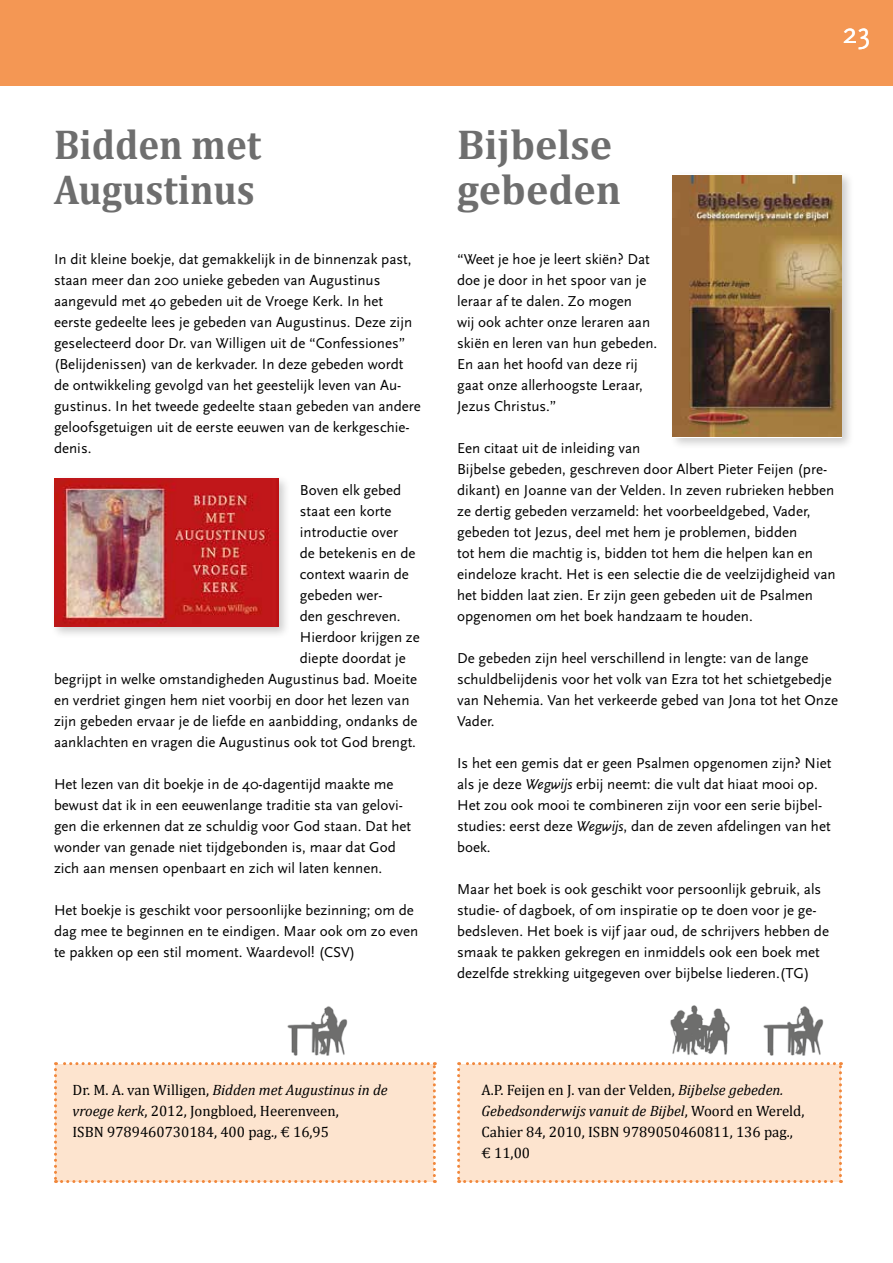
<style>
.page{position:relative;width:893px;height:1263px;background:#fff}
.page>*{position:absolute;margin:0;border:0;box-sizing:border-box;transform-origin:0 0}
.t1{font:700 42px/45px "Cambria";color:#6e6e6e;scale:.93 1}
.t2{font:700 42px/45px "Cambria";color:#6e6e6e}
.t3{font:30px "Scala Sans";color:#fff}
.t4{font:15px/21px "Scala Sans";color:#000}
.t5{font:15px/21px "Cambria";color:#000}
.s1{font-style:italic}
</style>
<div class="page">
<img style="left:670px;top:1005px;width:60px;height:50px">
<div style="left:0;top:0;width:893px;height:85px;background:#f49754"></div>
<div style="left:54px;top:1062px;width:382px;height:121px;background:#fde4cf"></div>
<div style="left:457px;top:1062px;width:385px;height:121px;background:#fde4cf"></div>
<div style="left:50px;top:474px;width:241px;height:165px;background:#000;opacity:.2"></div>
<img style="left:54px;top:478px;width:225px;height:148px">
<div style="left:669px;top:170px;width:185px;height:280px;background:#000;opacity:.2"></div>
<img style="left:673px;top:175px;width:169px;height:262px">
<img style="left:287px;top:1006px;width:61px;height:50px">
<img style="left:763px;top:1006px;width:61px;height:50px">
<h1 class="t1" style="left:54px;top:121px;width:224px">Bidden met<br>Augustinus</h1>
<h1 class="t2" style="left:457px;top:121px;width:166px">Bijbelse gebeden</h1>
<h2 class="t3" style="left:843px;top:17px;width:29px">23</h2>
<p class="t4" style="left:54px;top:249px;width:368px">In dit kleine boekje, dat gemakkelijk in de binnenzak past, staan meer dan 200 unieke gebeden van Augustinus aangevuld met 40 gebeden uit de Vroege Kerk. In het eerste gedeelte lees je gebeden van Augustinus. Deze zijn geselecteerd door Dr. van Willigen uit de “Confessiones” (Belijdenissen) van de kerkvader. In deze gebeden wordt de ontwikkeling gevolgd van het geestelijk leven van Au&shy;gustinus. In het tweede gedeelte staan gebeden van andere geloofsgetuigen uit de eerste eeuwen van de kerkgeschie&shy;denis.</p>
<p class="t4" style="left:300px;top:480px;width:103px">Boven elk gebed</p>
<p class="t4" style="left:300px;top:501px;width:93px">staat een korte</p>
<p class="t4" style="left:300px;top:522px;width:100px">introductie over</p>
<p class="t4" style="left:300px;top:543px;width:117px">de betekenis en de</p>
<p class="t4" style="left:300px;top:564px;width:111px">context waarin de</p>
<p class="t4" style="left:300px;top:585px;width:84px">gebeden wer-</p>
<p class="t4" style="left:300px;top:606px;width:102px">den geschreven.</p>
<p class="t4" style="left:300px;top:627px;width:121px">Hierdoor krijgen ze</p>
<p class="t4" style="left:300px;top:648px;width:107px">diepte doordat je</p>
<p class="t4" style="left:54px;top:669px;width:365px">begrijpt in welke omstandigheden Augustinus bad. Moeite</p>
<p class="t4" style="left:54px;top:690px;width:357px">en verdriet gingen hem niet voorbij en door het lezen van</p>
<p class="t4" style="left:54px;top:711px;width:365px">zijn gebeden ervaar je de liefde en aanbidding, ondanks de</p>
<p class="t4" style="left:54px;top:732px;width:364px">aanklachten en vragen die Augustinus ook tot God brengt.</p>
<p class="t4" style="left:54px;top:774px;width:359px">Het lezen van dit boekje in de 40-dagentijd maakte me bewust dat ik in een eeuwenlange traditie sta van gelovi&shy;gen die erkennen dat ze schuldig voor God staan. Dat het wonder van genade niet tijdgebonden is, maar dat God zich aan mensen openbaart en zich wil laten kennen.</p>
<p class="t4" style="left:54px;top:900px;width:366px">Het boekje is geschikt voor persoonlijke bezinning; om de dag mee te beginnen en te eindigen. Maar ook om zo even te pakken op een stil moment. Waardevol! (CSV)</p>
<p class="t4" style="left:457px;top:249px;width:202px">“Weet je hoe je leert skiën? Dat doe je door in het spoor van je leraar af te dalen. Zo mogen<br>wij ook achter onze leraren aan skiën en leren van hun gebeden.<br>En aan het hoofd van deze rij gaat onze allerhoogste Leraar,<br>Jezus Christus.”</p>
<p class="t4" style="left:457px;top:438px;width:380px">Een citaat uit de inleiding van<br>Bijbelse gebeden, geschreven door Albert Pieter Feijen (pre&shy;dikant) en Joanne van der Velden. In zeven rubrieken hebben ze dertig gebeden verzameld: het voorbeeldgebed, Vader, gebeden tot Jezus, deel met hem je problemen, bidden<br>tot hem die machtig is, bidden tot hem die helpen kan en eindeloze kracht. Het is een selectie die de veelzijdigheid van het bidden laat zien. Er zijn geen gebeden uit de Psalmen opgenomen om het boek handzaam te houden.</p>
<p class="t4" style="left:457px;top:648px;width:382px">De gebeden zijn heel verschillend in lengte: van de lange schuldbelijdenis voor het volk van Ezra tot het schietgebedje van Nehemia. Van het verkeerde gebed van Jona tot het Onze Vader.</p>
<p class="t4" style="left:457px;top:753px;width:376px">Is het een gemis dat er geen Psalmen opgenomen zijn? Niet als je deze <span class="s1">Wegwijs</span> erbij neemt: die vult dat hiaat mooi op.<br>Het zou ook mooi te combineren zijn voor een serie bijbel&shy;studies: eerst deze <span class="s1">Wegwijs</span>, dan de zeven afdelingen van het boek.</p>
<p class="t4" style="left:457px;top:879px;width:373px">Maar het boek is ook geschikt voor persoonlijk gebruik, als studie- of dagboek, of om inspiratie op te doen voor je ge&shy;bedsleven. Het boek is vijf jaar oud, de schrijvers hebben de smaak te pakken gekregen en inmiddels ook een boek met dezelfde strekking uitgegeven over bijbelse liederen.(TG)</p>
<p class="t5" style="left:72px;top:1079px;width:317px">Dr. M. A. van Willigen, <span class="s1">Bidden met Augustinus in de vroege kerk</span>, 2012, Jongbloed, Heerenveen,<br>ISBN 9789460730184, 400 pag., € 16,95</p>
<p class="t5" style="left:482px;top:1079px;width:324px">A.P. Feijen en J. van der Velden, <span class="s1">Bijbelse gebeden.<br>Gebedsonderwijs vanuit de Bijbel</span>, Woord en Wereld, Cahier 84, 2010, ISBN 9789050460811, 136 pag., € 11,00</p>
</div>
